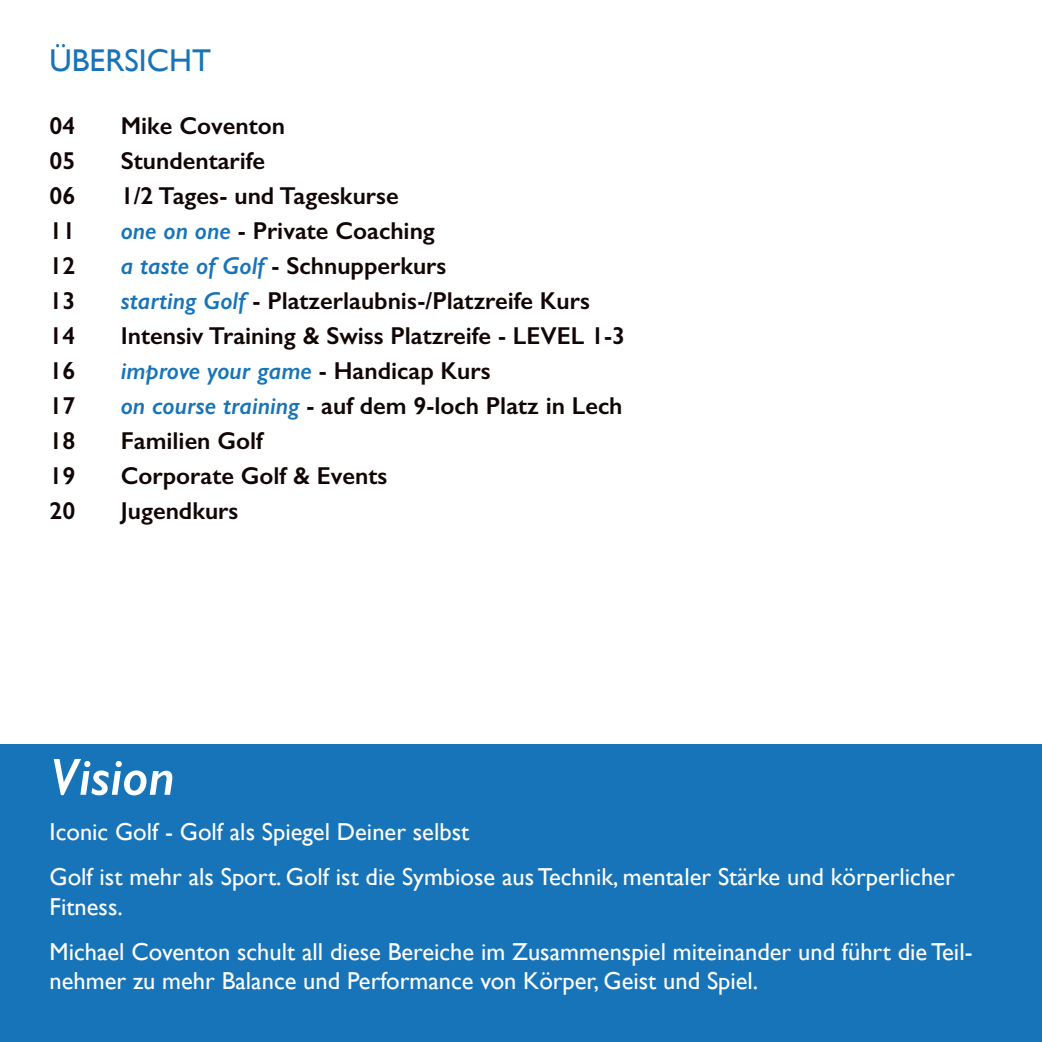
<style>
.page{position:relative;width:1042px;height:1042px;background:#fff}
.page>*{position:absolute;margin:0;border:0;box-sizing:border-box;transform-origin:0 0}
.t1{font:italic 600 52.5px "Gill Sans";color:#fff}
.t2{font:31.5px "Gill Sans";color:#1774b9}
.t3{font:600 24.5px/35px "Gill Sans";color:#110505}
.t4{font:24.5px/45.1px "Gill Sans";color:#fff}
.s1{font-style:italic;color:#1774b9}
</style>
<div class="page">
<div style="left:0;top:744px;width:1042px;height:298px;background:#1774b9"></div>
<p class="t2" style="left:50px;top:42px;width:163px">ÜBERSICHT</p>
<p class="t3" style="left:50px;top:108px;width:27px;text-align:justify">04<br>05<br>06<br>11<br>12<br>13<br>14<br>16<br>17<br>18<br>19<br>20</p>
<p class="t3" style="left:121px;top:108px;width:506px">Mike Coventon<br>Stundentarife<br>1/2 Tages- und Tageskurse<br><span class="s1">one on one</span> - Private Coaching<br><span class="s1">a taste of Golf</span> - Schnupperkurs<br><span class="s1">starting Golf</span> - Platzerlaubnis-/Platzreife Kurs<br>Intensiv Training &amp; Swiss Platzreife - LEVEL 1-3 <span class="s1">improve your game</span> - Handicap Kurs<br><span class="s1">on course training</span> - auf dem 9-loch Platz in Lech<br>Familien Golf<br>Corporate Golf &amp; Events<br>Jugendkurs</p>
<h1 class="t1" style="left:50px;top:745px;width:127px">Vision</h1>
<p class="t4" style="left:50px;top:809px;width:906px">Iconic Golf - Golf als Spiegel Deiner selbst<br>Golf ist mehr als Sport. Golf ist die Symbiose aus Technik, mentaler Stärke und körperlicher</p>
<p class="t4" style="left:50px;top:883px;width:924px">Fitness.<br>Michael Coventon schult all diese Bereiche im Zusammenspiel miteinander und führt die Teil-</p>
<p class="t4" style="left:50px;top:958px;width:710px">nehmer zu mehr Balance und Performance von Körper, Geist und Spiel.</p>
</div>
